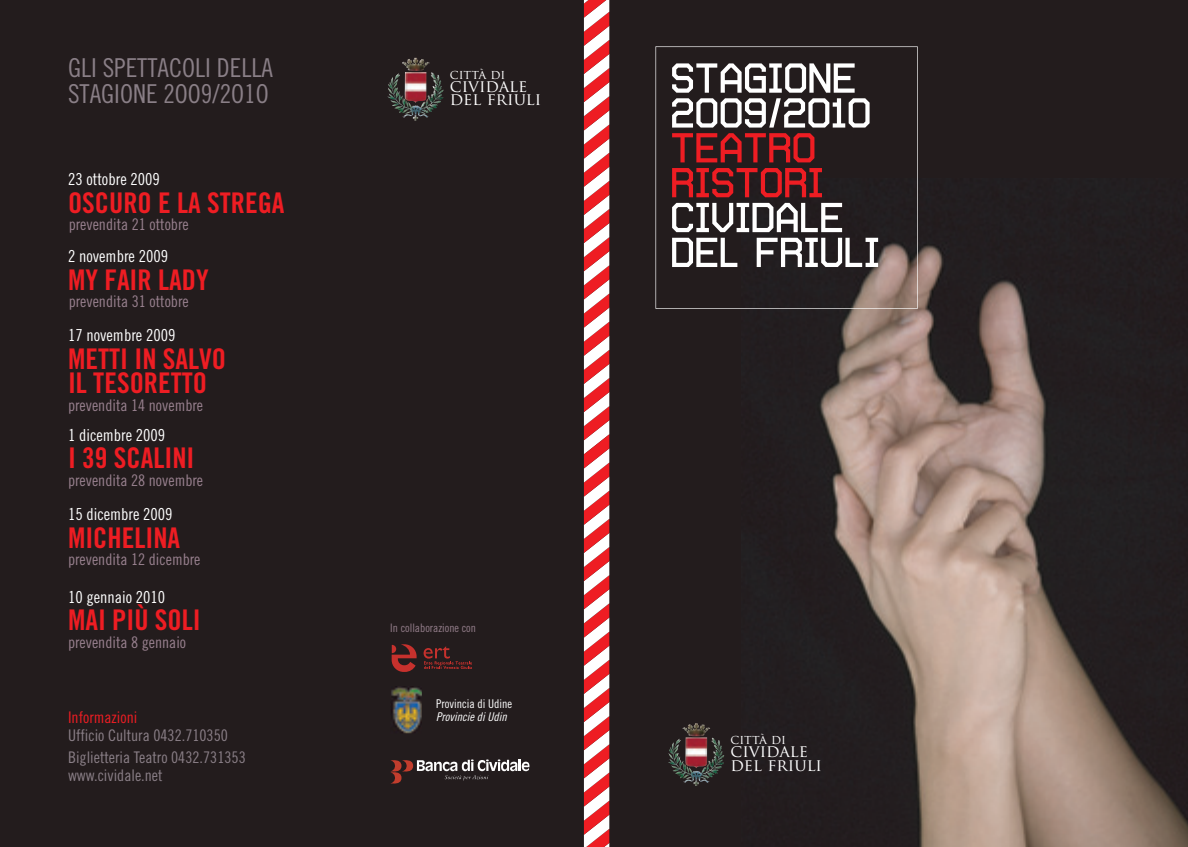
<style>
.page{position:relative;width:1188px;height:847px;background:#fff}
.page>*{position:absolute;margin:0;border:0;box-sizing:border-box;transform-origin:0 0}
.t1{font:28.4px/23.8px "Trade Gothic Bold Cond Twenty";color:#ee1d23}
.t2{font:26px/26px "Trade Gothic Cond Eighteen";color:#8a7f87}
.t3{font:16.8px/13.4px "Trajan Pro";color:#fff}
.t4{font:16.6px "Trade Gothic Cond Eighteen";color:#fff}
.t5{font:16px "Trade Gothic Cond Eighteen";color:#98808e}
.t6{font:16px/21.6px "Trade Gothic Cond Eighteen";color:#8a7f87}
.t7{font:16px "Trade Gothic Cond Eighteen";color:#ee1d23}
.t8{font:12.6px "Trajan Pro";color:#fff}
.t9{font:12px "Trade Gothic Cond Eighteen";color:#fff}
.t10{font:12px "Trade Gothic Cond Eighteen Obl";color:#fff}
.t11{font:11.6px "Trade Gothic Cond Eighteen";color:#937d8a}
</style>
<div class="page">
<div style="left:1px;top:1px;width:1187px;height:845px;background:#231c1d"></div>
<img style="left:742px;top:179px;width:446px;height:667px">
<svg style="left:392px;top:644px;width:24px;height:27px"></svg>
<svg style="left:423px;top:646px;width:49px;height:22px"></svg>
<img style="left:391px;top:686px;width:30px;height:47px">
<svg style="left:390px;top:759px;width:139px;height:24px"></svg>
<img style="left:684px;top:768px;width:35px;height:17px">
<img style="left:404px;top:104px;width:34px;height:17px">
<svg style="left:655px;top:46px;width:262px;height:262px"></svg>
<svg style="left:584px;top:0;width:25px;height:846px;background:#f38c8f"></svg>
<h2 class="t2" style="left:68px;top:57px;width:207px">GLI SPETTACOLI DELLA<br>STAGIONE 2OO9/2O1O</h2>
<p class="t4" style="left:68px;top:173px;width:93px">23 ottobre 2009</p>
<h1 class="t1" style="left:68px;top:193px;width:218px">OSCURO E LA STREGA</h1>
<p class="t5" style="left:69px;top:218px;width:121px">prevendita 21 ottobre</p>
<p class="t4" style="left:68px;top:250px;width:102px">2 novembre 2009</p>
<h1 class="t1" style="left:68px;top:270px;width:142px">MY FAIR LADY</h1>
<p class="t5" style="left:69px;top:295px;width:121px">prevendita 31 ottobre</p>
<p class="t4" style="left:68px;top:329px;width:109px">17 novembre 2009</p>
<h1 class="t1" style="left:68px;top:349px;width:160px">METTI IN SALVO<br>IL TESORETTO</h1>
<p class="t5" style="left:68px;top:399px;width:137px">prevendita 14 novembre</p>
<p class="t4" style="left:68px;top:428px;width:99px">1 dicembre 2009</p>
<h1 class="t1" style="left:68px;top:448px;width:128px">I 39 SCALINI</h1>
<p class="t5" style="left:68px;top:474px;width:137px">prevendita 28 novembre</p>
<p class="t4" style="left:68px;top:508px;width:106px">15 dicembre 2009</p>
<h1 class="t1" style="left:68px;top:528px;width:114px">MICHELINA</h1>
<p class="t5" style="left:68px;top:553px;width:134px">prevendita 12 dicembre</p>
<p class="t4" style="left:68px;top:590px;width:99px">10 gennaio 2010</p>
<h1 class="t1" style="left:68px;top:610px;width:134px">MAI PIÙ SOLI</h1>
<p class="t5" style="left:68px;top:636px;width:120px">prevendita 8 gennaio</p>
<p class="t7" style="left:68px;top:711px;width:71px">Informazioni</p>
<p class="t6" style="left:68px;top:725px;width:179px">Ufficio Cultura 0432.710350<br>Biglietteria Teatro 0432.731353</p>
<p class="t6" style="left:68px;top:765px;width:96px">www.cividale.net</p>
<p class="t8" style="left:450px;top:67px;width:57px">CITTÀ DI</p>
<p class="t3" style="left:450px;top:80px;width:93px">CIVIDALE<br>DEL FRIULI</p>
<p class="t11" style="left:390px;top:623px;width:87px">In collaborazione con</p>
<p class="t9" style="left:436px;top:699px;width:78px">Provincia di Udine</p>
<p class="t10" style="left:436px;top:712px;width:72px">Provincie di Udin</p>
<p class="t8" style="left:730px;top:732px;width:57px">CITTÀ DI</p>
<p class="t3" style="left:730px;top:744px;width:93px">CIVIDALE<br>DEL FRIULI</p>
</div>
